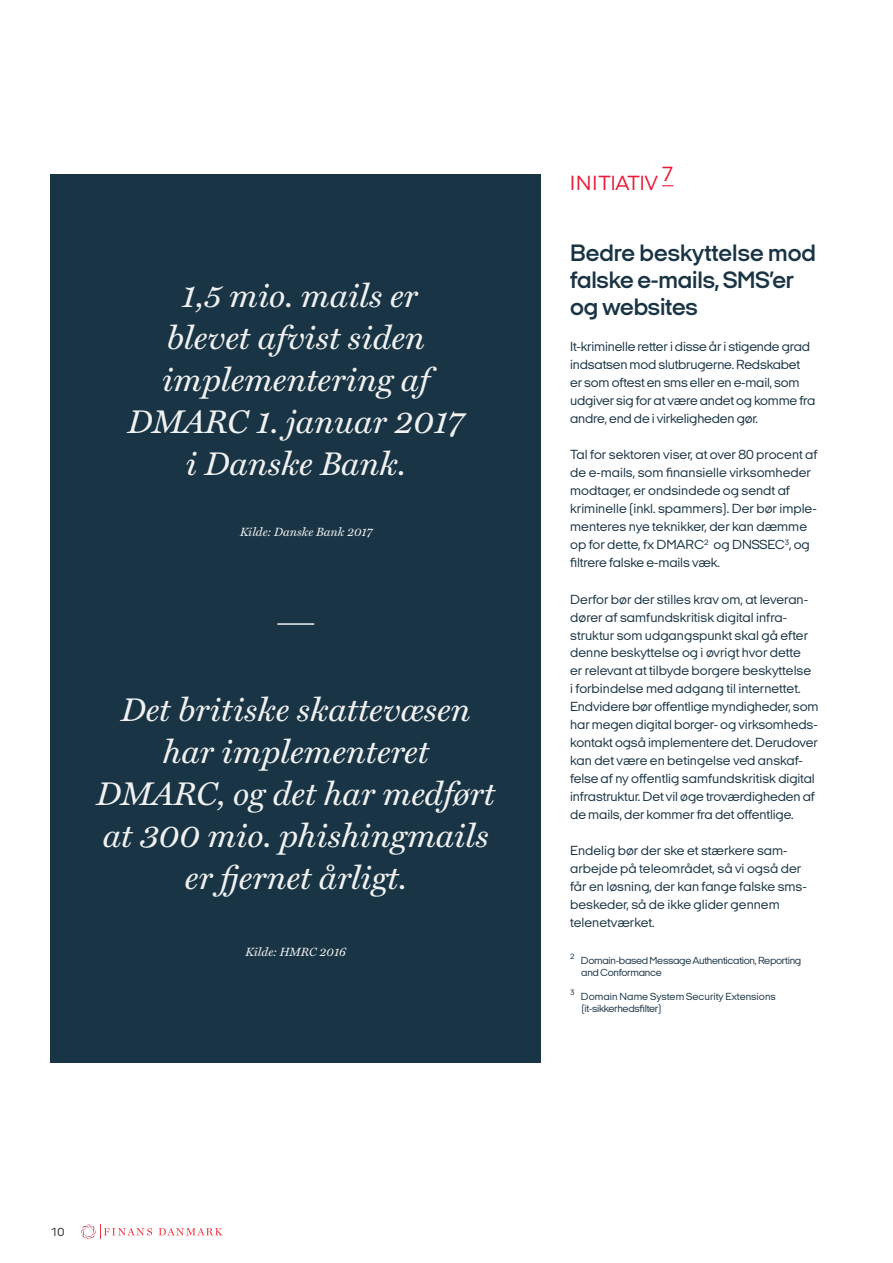
<style>
.page{position:relative;width:893px;height:1263px;background:#fff}
.page>*{position:absolute;margin:0;border:0;box-sizing:border-box;transform-origin:0 0}
.t1{font:italic 33px/42px "Miller Text";color:#f0f1f0;text-align:center}
.t2{font:600 24px/27px "Italian Plate No 2 Expanded";letter-spacing:-.01em;color:#193444}
.t3{font:21px "Italian Plate No 2 Expanded";color:#ec1a38}
.t4{font:13.5px/18px "Italian Plate No 2 Expanded";color:#193444}
.t5{font:italic 12px "Miller Text";color:#f0f1f0}
.t6{font:12px "Italian Plate No 2 Expanded";color:#231f20}
.t7{font:10.5px/12px "Italian Plate No 2 Expanded";letter-spacing:-.03em;color:#193444}
.t8{font:10.5px/12px "Italian Plate No 2 Expanded";color:#193444}
</style>
<div class="page">
<svg style="left:81px;top:1224px;width:71px;height:15px"></svg>
<svg style="left:159px;top:1228px;width:63px;height:7px"></svg>
<div style="left:51px;top:174px;width:490px;height:889px;background:#193444"></div>
<hr style="left:277px;top:623px;width:37px;height:2px;background:#f0f1f0">
<h1 class="t1" style="left:128px;top:272px;width:338px">1,5 mio. mails er<br>blevet afvist siden implementering af<br>DMARC 1. januar 2017 i Danske Bank.</h1>
<p class="t5" style="left:240px;top:523px;width:134px">Kilde: Danske Bank 2017</p>
<h1 class="t1" style="left:97px;top:686px;width:400px">Det britiske skattevæsen har implementeret<br>DMARC, og det har medført at 300 mio. phishingmails er fjernet årligt.</h1>
<p class="t5" style="left:246px;top:942px;width:102px">Kilde: HMRC 2016</p>
<h3 class="t3" style="left:570px;top:172px;width:105px">INITIATIV 7</h3>
<h2 class="t2" style="left:570px;top:240px;width:247px">Bedre beskyttelse mod falske e-mails, SMS’er og websites</h2>
<p class="t4" style="left:570px;top:338px;width:247px">It-kriminelle retter i disse år i stigende grad indsatsen mod slutbrugerne. Redskabet er som oftest en sms eller en e-mail, som udgiver sig for at være andet og komme fra andre, end de i virkeligheden gør.</p>
<p class="t4" style="left:570px;top:446px;width:249px">Tal for sektoren viser, at over 80 procent af de e-mails, som finansielle virksomheder modtager, er ondsindede og sendt af kriminelle (inkl. spammers). Der bør imple&shy;menteres nye teknikker, der kan dæmme op for dette, fx DMARC<sup>2</sup> og DNSSEC<sup>3</sup>, og filtrere falske e-mails væk.</p>
<p class="t4" style="left:570px;top:590px;width:250px">Derfor bør der stilles krav om, at leveran&shy;dører af samfundskritisk digital infra&shy;struktur som udgangspunkt skal gå efter denne beskyttelse og i øvrigt hvor dette<br>er relevant at tilbyde borgere beskyttelse<br>i forbindelse med adgang til internettet.<br>Endvidere bør offentlige myndigheder, som har megen digital borger- og virksomheds&shy;kontakt også implementere det. Derudover kan det være en betingelse ved anskaf&shy;felse af ny offentlig samfundskritisk digital infrastruktur. Det vil øge troværdigheden af de mails, der kommer fra det offentlige.</p>
<p class="t4" style="left:570px;top:842px;width:238px">Endelig bør der ske et stærkere sam&shy;arbejde på teleområdet, så vi også der får en løsning, der kan fange falske sms&shy;beskeder, så de ikke glider gennem telenetværket.</p>
<p class="t7" style="left:581px;top:954px;width:222px;text-indent:-11px"><sup>2</sup> Domain-based Message Authentication, Reporting and Conformance</p>
<p class="t8" style="left:581px;top:990px;width:196px;text-indent:-11px"><sup>3</sup> Domain Name System Security Extensions (it-sikkerhedsfilter)</p>
<p class="t6" style="left:51px;top:1226px;width:15px">10</p>
</div>
